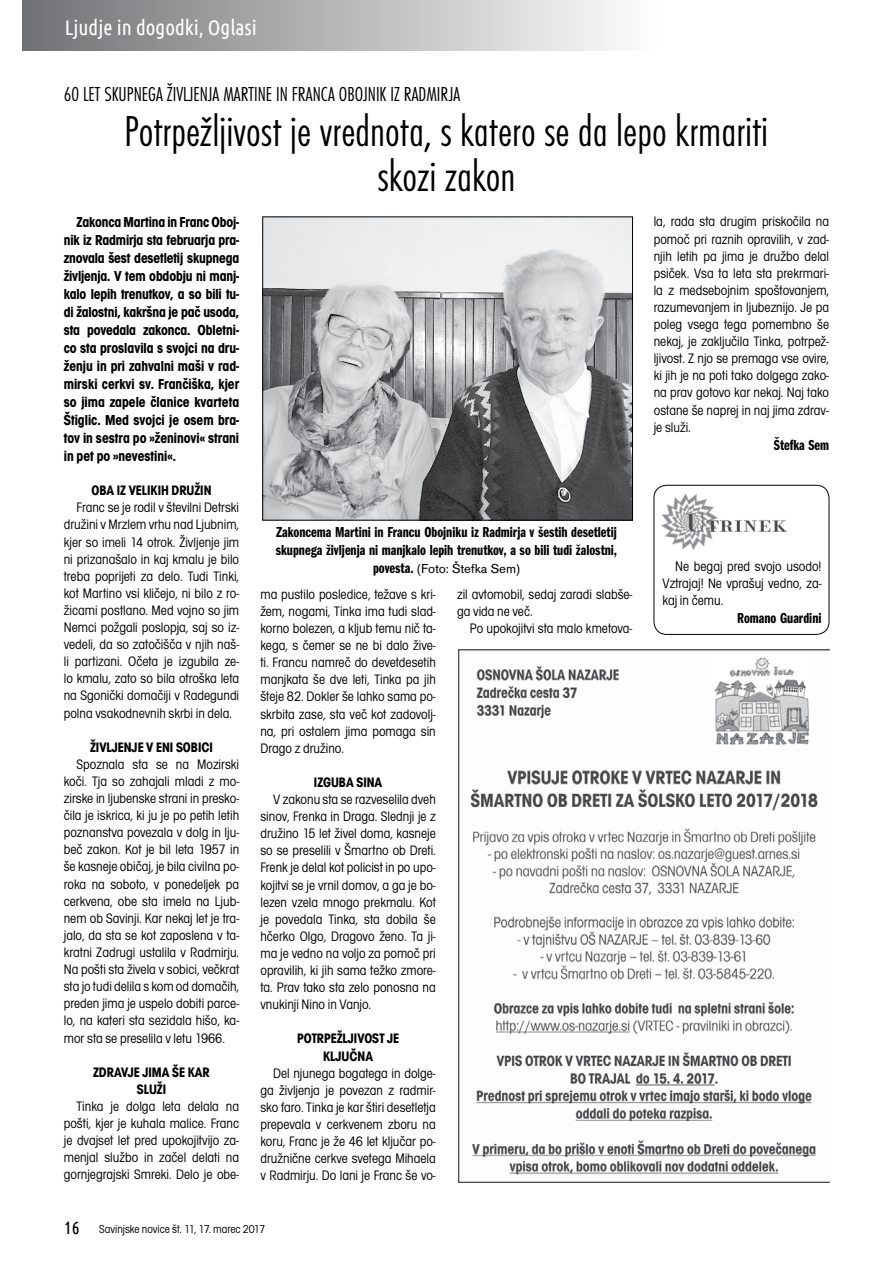
<style>
.page{position:relative;width:893px;height:1263px;background:#fff}
.page>*{position:absolute;margin:0;border:0;box-sizing:border-box;transform-origin:0 0}
.t1{font:45px/45px "Futura TEE Ligh Cond";color:#000;text-align:center}
.t2{font:21px "Futura TEE Ligh Cond";color:#000}
.t3{font:21px "Ubuntu Condensed";color:#fff}
.t4{font:700 condensed 15px/18px "Avant Gar Got Itc TEE";color:#000;text-align:justify}
.t5{font:15px/18px "Franklin Got Itc TEE Demi Comp";color:#000}
.t6{font:condensed 14.25px/17.1px "Avant Gar Got Itc TEE";color:#000;text-align:justify}
.t7{font:700 condensed 14.25px/17.1px "Avant Gar Got Itc TEE";color:#000;text-align:center}
.t8{font:13.5px "Accius TEE";color:#000}
.t9{font:condensed 12px "Avant Gar Got Itc TEE";color:#000}
.s1{font-family:"Franklin Got Itc TEE Demi Comp";font-size:15px}
.s2{font-family:"Ubuntu Condensed";font-stretch:normal;font-size:18px}
</style>
<div class="page">
<div style="left:0;top:0;width:656px;height:51px;background:linear-gradient(to right,#6c6c6f,#fdfdfd)"></div>
<div style="left:0;top:0;width:21px;height:83px;background:#fff"></div>
<img style="left:265px;top:219px;width:366px;height:299px">
<div style="left:263px;top:217px;width:370px;height:303px;border:1px solid #000"></div>
<div style="left:654px;top:485px;width:175px;height:150px;border:1px solid #000;border-radius:13px"></div>
<img style="left:458px;top:649px;width:371px;height:533px">
<img style="left:661px;top:493px;width:125px;height:57px">
<h2 class="t3" style="left:65px;top:14px;width:194px">Ljudje in dogodki, Oglasi</h2>
<h2 class="t2" style="left:64px;top:82px;width:398px">60 LET SKUPNEGA ŽIVLJENJA MARTINE IN FRANCA OBOJNIK IZ RADMIRJA</h2>
<h1 class="t1" style="left:125px;top:108px;width:645px">Potrpežljivost je vrednota, s katero se da lepo krmariti skozi zakon</h1>
<p class="t4" style="left:64px;top:213px;width:177px;text-indent:13px">Zakonca Martina in Franc Oboj&shy;nik iz Radmirja sta februarja pra&shy;znovala šest desetletij skupnega življenja. V tem obdobju ni manj&shy;kalo lepih trenutkov, a so bili tu&shy;di žalostni, kakršna je pač usoda, sta povedala zakonca. Obletni&shy;co sta proslavila s svojci na dru&shy;ženju in pri zahvalni maši v rad&shy;mirski cerkvi sv. Frančiška, kjer so jima zapele članice kvarteta Štiglic. Med svojci je osem bra&shy;tov in sestra po »ženinovi« strani in pet po »nevestini«.</p>
<p class="t7" style="left:91px;top:482px;width:122px">OBA IZ VELIKIH DRUŽIN</p>
<p class="t6" style="left:64px;top:499px;width:177px;text-indent:13px">Franc se je rodil v številni Detrski družini v Mrzlem vrhu nad Ljubnim, kjer so imeli 14 otrok. Življenje jim ni prizanašalo in kaj kmalu je bilo treba poprijeti za delo. Tudi Tinki, kot Martino vsi kličejo, ni bilo z ro&shy;žicami postlano. Med vojno so jim Nemci požgali poslopja, saj so iz&shy;vedeli, da so zatočišča v njih naš&shy;li partizani. Očeta je izgubila ze&shy;lo kmalu, zato so bila otroška leta na Sgonički domačiji v Radegundi polna vsakodnevnih skrbi in dela.</p>
<p class="t7" style="left:90px;top:738px;width:124px">ŽIVLJENJE V ENI SOBICI</p>
<p class="t6" style="left:64px;top:756px;width:177px;text-indent:13px">Spoznala sta se na Mozirski koči. Tja so zahajali mladi z mo&shy;zirske in ljubenske strani in presko&shy;čila je iskrica, ki ju je po petih letih poznanstva povezala v dolg in lju&shy;beč zakon. Kot je bil leta 1957 in še kasneje običaj, je bila civilna po&shy;roka na soboto, v ponedeljek pa cerkvena, obe sta imela na Ljub&shy;nem ob Savinji. Kar nekaj let je tra&shy;jalo, da sta se kot zaposlena v ta&shy;kratni Zadrugi ustalila v Radmirju.<br>Na pošti sta živela v sobici, večkrat sta jo tudi delila s kom od domačih, preden jima je uspelo dobiti parce&shy;lo, na kateri sta sezidala hišo, ka&shy;mor sta se preselila v letu 1966.</p>
<p class="t7" style="left:93px;top:1063px;width:118px">ZDRAVJE JIMA ŠE KAR<br>SLUŽI</p>
<p class="t6" style="left:64px;top:1098px;width:177px;text-indent:13px">Tinka je dolga leta delala na pošti, kjer je kuhala malice. Franc je dvajset let pred upokojitvijo za&shy;menjal službo in začel delati na gornjegrajski Smreki. Delo je obe-</p>
<p class="t5" style="left:276px;top:524px;width:343px">Zakoncema Martini in Francu Obojniku iz Radmirja v šestih desetletij skupnega življenja ni manjkalo lepih trenutkov, a so bili tudi žalostni,</p>
<p class="t8" style="left:373px;top:561px;width:148px"><span class="s1">povesta.</span> (Foto: Štefka Sem)</p>
<p class="t6" style="left:260px;top:586px;width:177px">ma pustilo posledice, težave s kri&shy;žem, nogami, Tinka ima tudi slad&shy;korno bolezen, a kljub temu nič ta&shy;kega, s čemer se ne bi dalo žive&shy;ti. Francu namreč do devetdesetih manjkata še dve leti, Tinka pa jih šteje 82. Dokler še lahko sama po&shy;skrbita zase, sta več kot zadovolj&shy;na, pri ostalem jima pomaga sin Drago z družino.</p>
<p class="t7" style="left:314px;top:773px;width:70px">IZGUBA SINA</p>
<p class="t6" style="left:260px;top:791px;width:177px;text-indent:13px">V zakonu sta se razveselila dveh sinov, Frenka in Draga. Slednji je z družino 15 let živel doma, kasneje so se preselili v Šmartno ob Dreti.<br>Frenk je delal kot policist in po upo&shy;kojitvi se je vrnil domov, a ga je bo&shy;lezen vzela mnogo prekmalu. Kot je povedala Tinka, sta dobila še hčerko Olgo, Dragovo ženo. Ta ji&shy;ma je vedno na voljo za pomoč pri opravilih, ki jih sama težko zmore&shy;ta. Prav tako sta zelo ponosna na vnukinji Nino in Vanjo.</p>
<p class="t7" style="left:297px;top:1030px;width:104px">POTRPEŽLJIVOST JE<br>KLJUČNA</p>
<p class="t6" style="left:260px;top:1064px;width:177px;text-indent:13px">Del njunega bogatega in dolge&shy;ga življenja je povezan z radmir&shy;sko faro. Tinka je kar štiri desetletja prepevala v cerkvenem zboru na koru, Franc je že 46 let ključar po&shy;družnične cerkve svetega Mihaela v Radmirju. Do lani je Franc še vo-</p>
<p class="t6" style="left:457px;top:586px;width:177px">zil avtomobil, sedaj zaradi slabše&shy;ga vida ne več.</p>
<p class="t6" style="left:470px;top:620px;width:164px">Po upokojitvi sta malo kmetova-</p>
<p class="t9" style="left:64px;top:1222px;width:202px"><span class="s2">16</span> Savinjske novice št. 11, 17. marec 2017</p>
<p class="t6" style="left:654px;top:213px;width:177px">la, rada sta drugim priskočila na pomoč pri raznih opravilih, v zad&shy;njih letih pa jima je družbo delal psiček. Vsa ta leta sta prekrmari&shy;la z medsebojnim spoštovanjem, razumevanjem in ljubeznijo. Je pa poleg vsega tega pomembno še nekaj, je zaključila Tinka, potrpež&shy;ljivost. Z njo se premaga vse ovire, ki jih je na poti tako dolgega zako&shy;na prav gotovo kar nekaj. Naj tako ostane še naprej in naj jima zdrav&shy;je služi.</p>
<p class="t5" style="left:774px;top:436px;width:57px">Štefka Sem</p>
<p class="t6" style="left:662px;top:558px;width:161px;text-indent:13px">Ne begaj pred svojo usodo!<br>Vztrajaj! Ne vprašuj vedno, za&shy;kaj in čemu.</p>
<p class="t5" style="left:737px;top:609px;width:86px">Romano Guardini</p>
</div>
